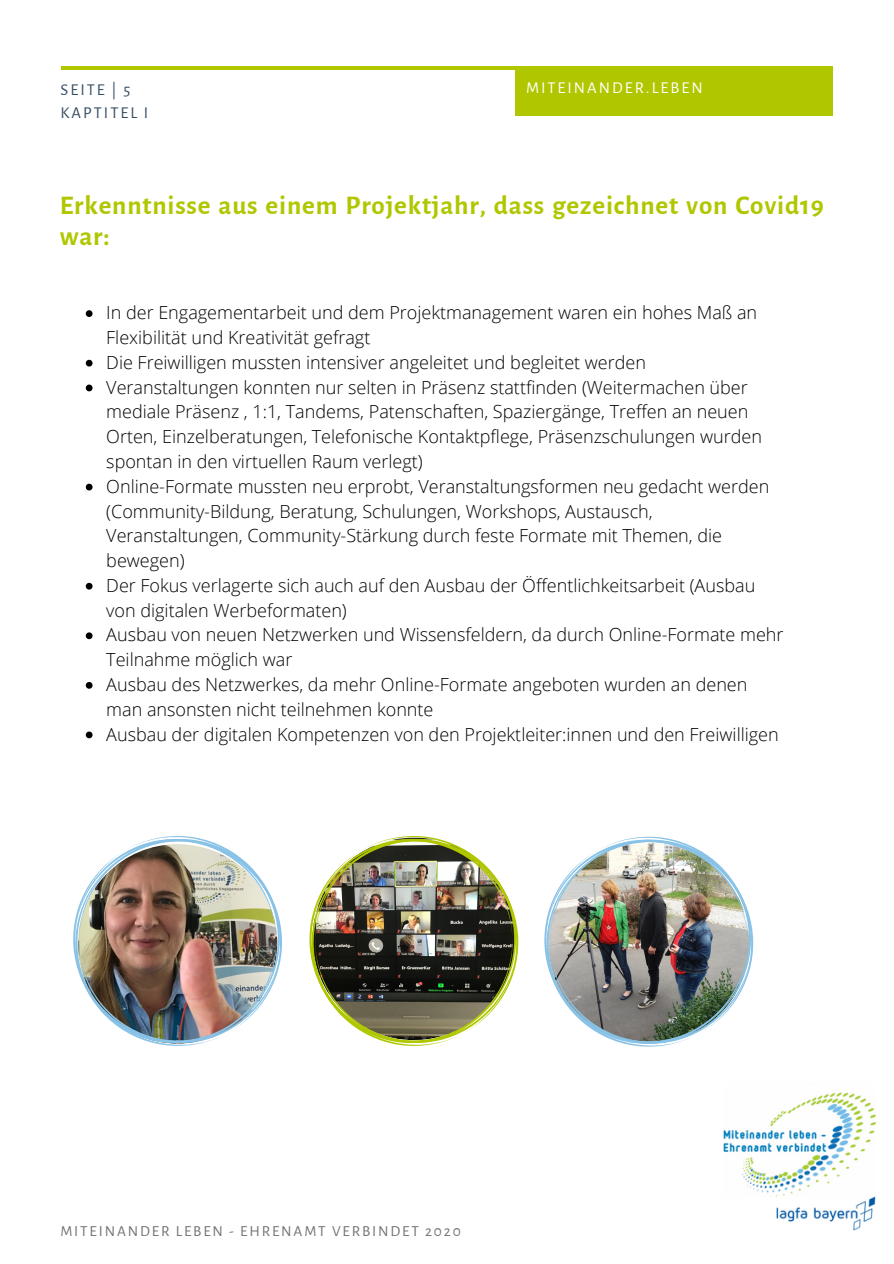
<style>
.page{position:relative;width:894px;height:1264px;background:#fff}
.page>*{position:absolute;margin:0;border:0;box-sizing:border-box;transform-origin:0 0}
.t1{font:700 27px/31.5px "Alegreya Sans";letter-spacing:.03em;color:#b0c700}
.t2{font:300 18px/24.8px "Open Sans";color:#000}
.t3{font:16.5px "Alegreya Sans";letter-spacing:.12em;color:#fff}
.t4{font:16.5px/22.5px "Alegreya Sans";letter-spacing:.12em;color:#364d62}
.t5{font:15.3px "Alegreya Sans";letter-spacing:.12em;color:#737373}
</style>
<div class="page">
<hr style="left:61px;top:66px;width:771px;height:4px;background:#b0c700">
<div style="left:515px;top:66px;width:317px;height:50px;background:#b0c700"></div>
<svg style="left:86px;top:310px;width:6px;height:7px"></svg>
<svg style="left:86px;top:360px;width:6px;height:6px"></svg>
<svg style="left:86px;top:384px;width:6px;height:7px"></svg>
<svg style="left:86px;top:483px;width:6px;height:7px"></svg>
<svg style="left:86px;top:583px;width:6px;height:6px"></svg>
<svg style="left:86px;top:632px;width:6px;height:7px"></svg>
<svg style="left:86px;top:682px;width:6px;height:6px"></svg>
<svg style="left:86px;top:731px;width:6px;height:7px"></svg>
<img style="left:73px;top:836px;width:209px;height:210px">
<img style="left:544px;top:836px;width:209px;height:211px">
<img style="left:309px;top:836px;width:210px;height:210px">
<img style="left:723px;top:1092px;width:152px;height:138px">
<p class="t4" style="left:61px;top:79px;width:89px">SEITE | 5<br>KAPTITEL I</p>
<p class="t3" style="left:526px;top:80px;width:178px">MITEINANDER.LEBEN</p>
<h1 class="t1" style="left:60px;top:190px;width:765px">Erkenntnisse aus einem Projektjahr, dass gezeichnet von Covid19 war:</h1>
<p class="t2" style="left:106px;top:300px;width:678px">In der Engagementarbeit und dem Projektmanagement waren ein hohes Maß an Flexibilität und Kreativität gefragt<br>Die Freiwilligen mussten intensiver angeleitet und begleitet werden<br>Veranstaltungen konnten nur selten in Präsenz stattfinden (Weitermachen über mediale Präsenz , 1:1, Tandems, Patenschaften, Spaziergänge, Treffen an neuen Orten, Einzelberatungen, Telefonische Kontaktpflege, Präsenzschulungen wurden spontan in den virtuellen Raum verlegt)<br>Online-Formate mussten neu erprobt, Veranstaltungsformen neu gedacht werden (Community-Bildung, Beratung, Schulungen, Workshops, Austausch, Veranstaltungen, Community-Stärkung durch feste Formate mit Themen, die bewegen)<br>Der Fokus verlagerte sich auch auf den Ausbau der Öffentlichkeitsarbeit (Ausbau von digitalen Werbeformaten)<br>Ausbau von neuen Netzwerken und Wissensfeldern, da durch Online-Formate mehr Teilnahme möglich war<br>Ausbau des Netzwerkes, da mehr Online-Formate angeboten wurden an denen man ansonsten nicht teilnehmen konnte<br>Ausbau der digitalen Kompetenzen von den Projektleiter:innen und den Freiwilligen</p>
<p class="t5" style="left:60px;top:1223px;width:402px">MITEINANDER LEBEN - EHRENAMT VERBINDET 2020</p>
</div>
